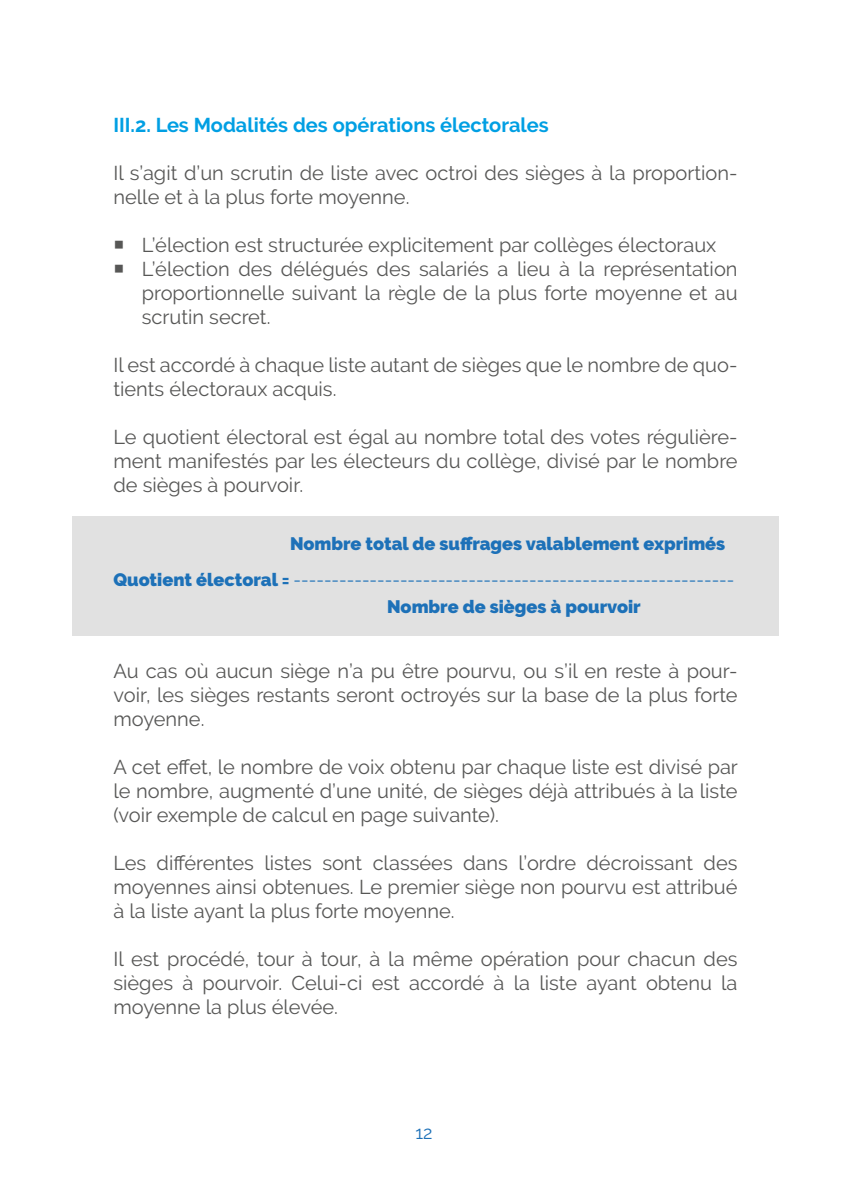
<style>
.page{position:relative;width:851px;height:1191px;background:#fff}
.page>*{position:absolute;margin:0;border:0;box-sizing:border-box;transform-origin:0 0}
.t1{font:20px/24px "Raleway";color:#575756;text-align:justify}
.t2{font:700 20px "Raleway";color:#009fe3}
.t3{font:18px "Raleway";color:#1d71b8}
.t4{font:900 18px "Raleway";color:#1d71b8}
.s1{font-weight:900}
</style>
<div class="page">
<div style="left:72px;top:516px;width:706px;height:120px;background:#e1e1e1"></div>
<p class="t2" style="left:113px;top:114px;width:437px">III.2. Les Modalités des opérations électorales</p>
<p class="t1" style="left:113px;top:161px;width:625px">Il s’agit d’un scrutin de liste avec octroi des sièges à la proportion&shy;nelle et à la plus forte moyenne.</p>
<p class="t1" style="left:113px;top:233px;width:604px">○ L’élection est structurée explicitement par collèges électoraux</p>
<p class="t1" style="left:142px;top:257px;width:597px;text-indent:-28px">○ L’élection des délégués des salariés a lieu à la représentation proportionnelle suivant la règle de la plus forte moyenne et au scrutin secret.</p>
<p class="t1" style="left:113px;top:353px;width:625px">Il est accordé à chaque liste autant de sièges que le nombre de quo&shy;tients électoraux acquis.</p>
<p class="t1" style="left:113px;top:425px;width:625px">Le quotient électoral est égal au nombre total des votes régulière&shy;ment manifestés par les électeurs du collège, divisé par le nombre de sièges à pourvoir.</p>
<p class="t4" style="left:290px;top:533px;width:436px">Nombre total de suffrages valablement exprimés</p>
<p class="t3" style="left:113px;top:569px;width:622px"><span class="s1">Quotient électoral =</span> ----------------------------------------------------------</p>
<p class="t4" style="left:387px;top:596px;width:255px">Nombre de sièges à pourvoir</p>
<p class="t1" style="left:113px;top:659px;width:625px">Au cas où aucun siège n’a pu être pourvu, ou s’il en reste à pour&shy;voir, les sièges restants seront octroyés sur la base de la plus forte moyenne.</p>
<p class="t1" style="left:113px;top:755px;width:626px">A cet effet, le nombre de voix obtenu par chaque liste est divisé par le nombre, augmenté d’une unité, de sièges déjà attribués à la liste (voir exemple de calcul en page suivante).</p>
<p class="t1" style="left:113px;top:851px;width:625px">Les différentes listes sont classées dans l’ordre décroissant des moyennes ainsi obtenues. Le premier siège non pourvu est attribué à la liste ayant la plus forte moyenne.</p>
<p class="t1" style="left:113px;top:947px;width:625px">Il est procédé, tour à tour, à la même opération pour chacun des sièges à pourvoir. Celui-ci est accordé à la liste ayant obtenu la moyenne la plus élevée.</p>
<p class="t3" style="left:415px;top:1122px;width:19px">12</p>
</div>
